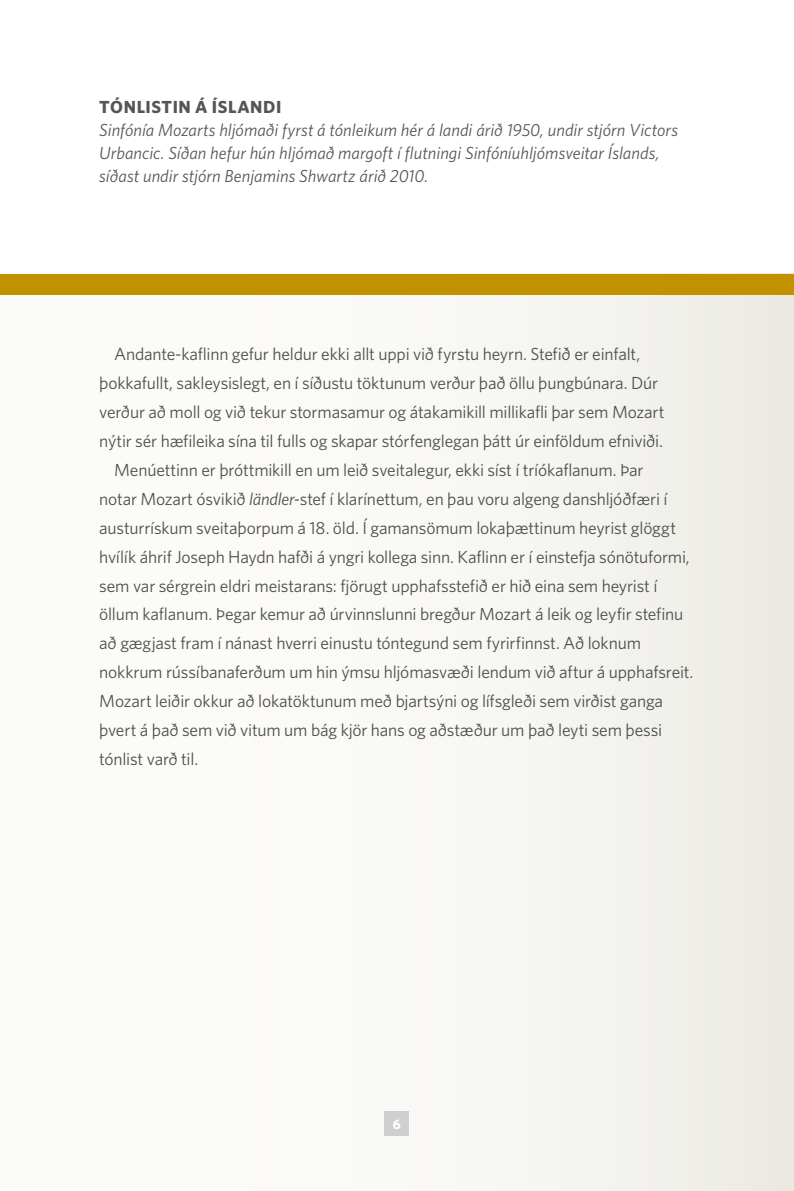
<style>
.page{position:relative;width:794px;height:1191px;background:#fff}
.page>*{position:absolute;margin:0;border:0;box-sizing:border-box;transform-origin:0 0}
.t1{font:17.5px "Whitney";letter-spacing:-.01em;color:#4e4e4d}
.t2{font:italic 17.5px/22.8px "Whitney";color:#555}
.t3{font:17.5px "Whitney Bold SC";letter-spacing:.03em;color:#555}
.t4{font:700 14px "Whitney";color:#fff}
.s1{font-style:italic}
</style>
<div class="page">
<div style="left:0;top:274px;width:794px;height:917px;background:linear-gradient(to right,#fff,#efeee9)"></div>
<div style="left:384px;top:1111px;width:25px;height:25px;background:#cfcfcf"></div>
<div style="left:0;top:274px;width:794px;height:21px;background:#c19100"></div>
<p class="t3" style="left:99px;top:97px;width:184px">TÓNLISTIN Á ÍSLANDI</p>
<p class="t2" style="left:99px;top:118px;width:580px">Sinfónía Mozarts hljómaði fyrst á tónleikum hér á landi árið 1950, undir stjórn Victors<br>Urbancic. Síðan hefur hún hljómað margoft í flutningi Sinfóníuhljómsveitar Íslands, síðast undir stjórn Benjamins Shwartz árið 2010.</p>
<p class="t1" style="left:114px;top:344px;width:527px">Andante-kaflinn gefur heldur ekki allt uppi við fyrstu heyrn. Stefið er einfalt,</p>
<p class="t1" style="left:99px;top:373px;width:560px">þokkafullt, sakleysislegt, en í síðustu töktunum verður það öllu þungbúnara. Dúr</p>
<p class="t1" style="left:99px;top:402px;width:567px">verður að moll og við tekur stormasamur og átakamikill millikafli þar sem Mozart</p>
<p class="t1" style="left:99px;top:430px;width:565px">nýtir sér hæfileika sína til fulls og skapar stórfenglegan þátt úr einföldum efniviði.</p>
<p class="t1" style="left:114px;top:459px;width:531px">Menúettinn er þróttmikill en um leið sveitalegur, ekki síst í tríókaflanum. Þar</p>
<p class="t1" style="left:99px;top:488px;width:570px">notar Mozart ósvikið <span class="s1">ländler</span>-stef í klarínettum, en þau voru algeng danshljóðfæri í</p>
<p class="t1" style="left:99px;top:517px;width:578px">austurrískum sveitaþorpum á 18. öld. Í gamansömum lokaþættinum heyrist glöggt</p>
<p class="t1" style="left:99px;top:546px;width:592px">hvílík áhrif Joseph Haydn hafði á yngri kollega sinn. Kaflinn er í einstefja sónötuformi,</p>
<p class="t1" style="left:99px;top:575px;width:560px">sem var sérgrein eldri meistarans: fjörugt upphafsstefið er hið eina sem heyrist í</p>
<p class="t1" style="left:99px;top:604px;width:585px">öllum kaflanum. Þegar kemur að úrvinnslunni bregður Mozart á leik og leyfir stefinu</p>
<p class="t1" style="left:99px;top:633px;width:543px">að gægjast fram í nánast hverri einustu tóntegund sem fyrirfinnst. Að loknum</p>
<p class="t1" style="left:99px;top:661px;width:595px">nokkrum rússíbanaferðum um hin ýmsu hljómasvæði lendum við aftur á upphafsreit.</p>
<p class="t1" style="left:99px;top:690px;width:565px">Mozart leiðir okkur að lokatöktunum með bjartsýni og lífsgleði sem virðist ganga</p>
<p class="t1" style="left:99px;top:719px;width:564px">þvert á það sem við vitum um bág kjör hans og aðstæður um það leyti sem þessi</p>
<p class="t1" style="left:99px;top:748px;width:100px">tónlist varð til.</p>
<p class="t4" style="left:393px;top:1115px;width:10px">6</p>
</div>
